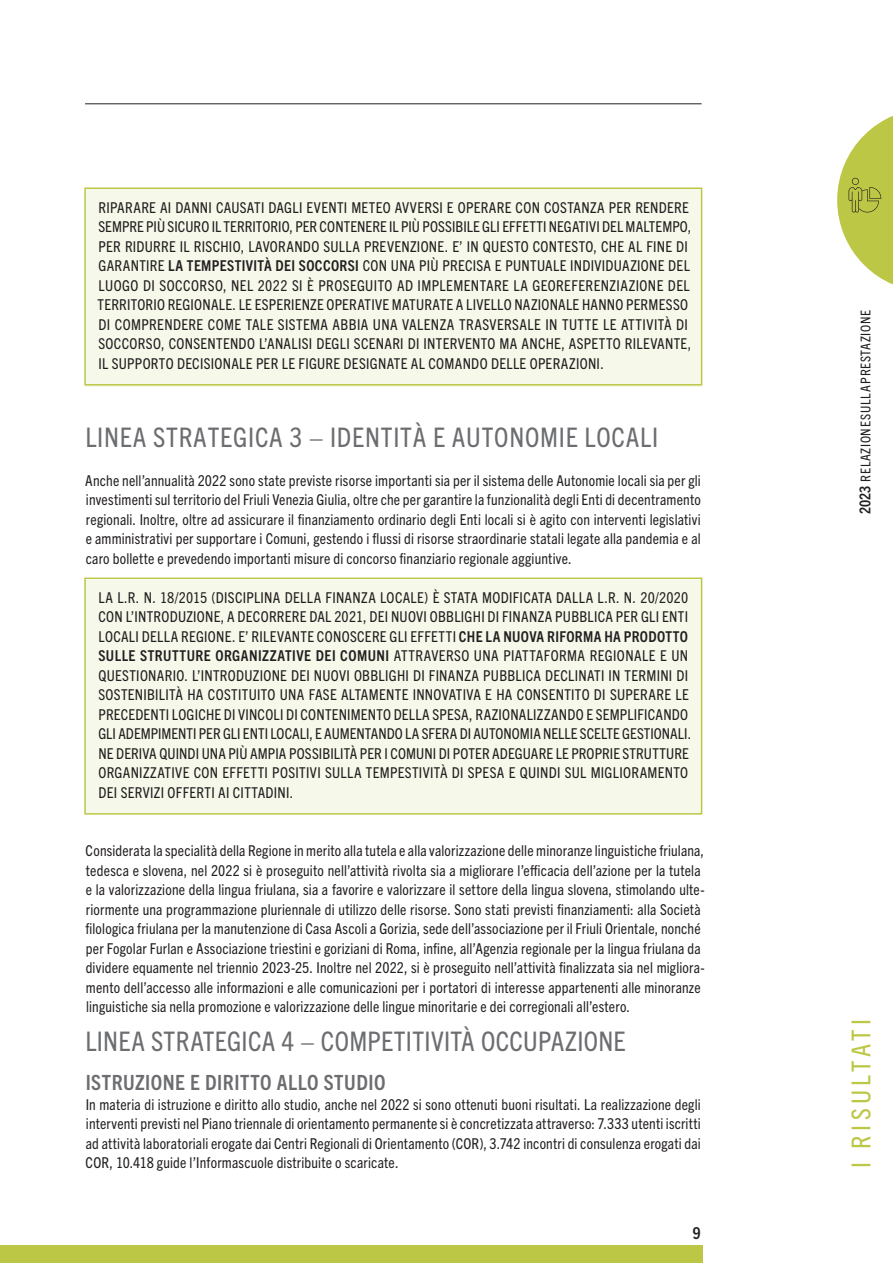
<style>
.page{position:relative;width:893px;height:1263px;background:#fff}
.page>*{position:absolute;margin:0;border:0;box-sizing:border-box;transform-origin:0 0}
.t1{font:condensed 27px "Trade Gothic Next LT Pro";letter-spacing:.03em;color:#6c6d70}
.t2{font:condensed 27px "Trade Gothic Next LT Pro";letter-spacing:.01em;color:#6c6d70}
.t3{font:condensed 26.1px "Trade Gothic Next LT Pro";letter-spacing:.17em;color:#bcc745}
.t4{font:700 condensed 21px "Trade Gothic Next LT Pro";letter-spacing:.025em;color:#6c6d70}
.t5{font:700 condensed 16.5px "Trade Gothic Next LT Pro";color:#231f20}
.t6{font:condensed 15px/19.5px "Trade Gothic Next LT Pro";letter-spacing:.015em;color:#231f20}
.t7{font:condensed 13.5px "Trade Gothic Next LT Pro";letter-spacing:.05em;color:#231f20}
.s1{font-weight:700}
.s2{font-weight:700;font-size:15px}
</style>
<div class="page">
<svg style="left:837px;top:116px;width:56px;height:169px"></svg>
<div style="left:0;top:1245px;width:703px;height:18px;background:#bcc745"></div>
<div style="left:85px;top:581px;width:617px;height:233px;background:#f6f8ea"></div>
<div style="left:84px;top:577px;width:618px;height:238px;border:2px solid #bcc745"></div>
<div style="left:85px;top:190px;width:617px;height:197px;background:#f6f8ea"></div>
<div style="left:84px;top:187px;width:618px;height:199px;border:2px solid #bcc745"></div>
<hr style="left:85px;top:103px;width:617px;height:1px;background:#231f20">
<p class="t6" style="left:98px;top:196px;width:595px">RIPARARE AI DANNI CAUSATI DAGLI EVENTI METEO AVVERSI E OPERARE CON COSTANZA PER RENDERE SEMPRE PIÙ SICURO IL TERRITORIO, PER CONTENERE IL PIÙ POSSIBILE GLI EFFETTI NEGATIVI DEL MALTEMPO, PER RIDURRE IL RISCHIO, LAVORANDO SULLA PREVENZIONE. E’ IN QUESTO CONTESTO, CHE AL FINE DI GARANTIRE <span class="s1">LA TEMPESTIVITÀ DEI SOCCORSI</span> CON UNA PIÙ PRECISA E PUNTUALE INDIVIDUAZIONE DEL LUOGO DI SOCCORSO, NEL 2022 SI È PROSEGUITO AD IMPLEMENTARE LA GEOREFERENZIAZIONE DEL TERRITORIO REGIONALE. LE ESPERIENZE OPERATIVE MATURATE A LIVELLO NAZIONALE HANNO PERMESSO DI COMPRENDERE COME TALE SISTEMA ABBIA UNA VALENZA TRASVERSALE IN TUTTE LE ATTIVITÀ DI SOCCORSO, CONSENTENDO L’ANALISI DEGLI SCENARI DI INTERVENTO MA ANCHE, ASPETTO RILEVANTE, IL SUPPORTO DECISIONALE PER LE FIGURE DESIGNATE AL COMANDO DELLE OPERAZIONI.</p>
<h1 class="t1" style="left:85px;top:418px;width:574px">LINEA STRATEGICA 3 – IDENTITÀ E AUTONOMIE LOCALI</h1>
<p class="t6" style="left:85px;top:469px;width:617px;text-align:justify">Anche nell’annualità 2022 sono state previste risorse importanti sia per il sistema delle Autonomie locali sia per gli investimenti sul territorio del Friuli Venezia Giulia, oltre che per garantire la funzionalità degli Enti di decentramento regionali. Inoltre, oltre ad assicurare il finanziamento ordinario degli Enti locali si è agito con interventi legislativi e amministrativi per supportare i Comuni, gestendo i flussi di risorse straordinarie statali legate alla pandemia e al caro bollette e prevedendo importanti misure di concorso finanziario regionale aggiuntive.</p>
<p class="t6" style="left:98px;top:586px;width:594px">LA L.R. N. 18/2015 (DISCIPLINA DELLA FINANZA LOCALE) È STATA MODIFICATA DALLA L.R. N. 20/2020<br>CON L’INTRODUZIONE, A DECORRERE DAL 2021, DEI NUOVI OBBLIGHI DI FINANZA PUBBLICA PER GLI ENTI LOCALI DELLA REGIONE. E’ RILEVANTE CONOSCERE GLI EFFETTI <span class="s1">CHE LA NUOVA RIFORMA HA PRODOTTO SULLE STRUTTURE ORGANIZZATIVE DEI COMUNI</span> ATTRAVERSO UNA PIATTAFORMA REGIONALE E UN QUESTIONARIO. L’INTRODUZIONE DEI NUOVI OBBLIGHI DI FINANZA PUBBLICA DECLINATI IN TERMINI DI SOSTENIBILITÀ HA COSTITUITO UNA FASE ALTAMENTE INNOVATIVA E HA CONSENTITO DI SUPERARE LE PRECEDENTI LOGICHE DI VINCOLI DI CONTENIMENTO DELLA SPESA, RAZIONALIZZANDO E SEMPLIFICANDO GLI ADEMPIMENTI PER GLI ENTI LOCALI, E AUMENTANDO LA SFERA DI AUTONOMIA NELLE SCELTE GESTIONALI.<br>NE DERIVA QUINDI UNA PIÙ AMPIA POSSIBILITÀ PER I COMUNI DI POTER ADEGUARE LE PROPRIE STRUTTURE ORGANIZZATIVE CON EFFETTI POSITIVI SULLA TEMPESTIVITÀ DI SPESA E QUINDI SUL MIGLIORAMENTO DEI SERVIZI OFFERTI AI CITTADINI.</p>
<p class="t6" style="left:85px;top:840px;width:621px">Considerata la specialità della Regione in merito alla tutela e alla valorizzazione delle minoranze linguistiche friulana, tedesca e slovena, nel 2022 si è proseguito nell’attività rivolta sia a migliorare l’efficacia dell’azione per la tutela e la valorizzazione della lingua friulana, sia a favorire e valorizzare il settore della lingua slovena, stimolando ulte&shy;riormente una programmazione pluriennale di utilizzo delle risorse. Sono stati previsti finanziamenti: alla Società filologica friulana per la manutenzione di Casa Ascoli a Gorizia, sede dell’associazione per il Friuli Orientale, nonché per Fogolar Furlan e Associazione triestini e goriziani di Roma, infine, all’Agenzia regionale per la lingua friulana da dividere equamente nel triennio 2023-25. Inoltre nel 2022, si è proseguito nell’attività finalizzata sia nel migliora&shy;mento dell’accesso alle informazioni e alle comunicazioni per i portatori di interesse appartenenti alle minoranze linguistiche sia nella promozione e valorizzazione delle lingue minoritarie e dei corregionali all’estero.</p>
<h1 class="t2" style="left:85px;top:1023px;width:542px">LINEA STRATEGICA 4 – COMPETITIVITÀ OCCUPAZIONE</h1>
<h3 class="t4" style="left:86px;top:1068px;width:301px">ISTRUZIONE E DIRITTO ALLO STUDIO</h3>
<p class="t6" style="left:86px;top:1093px;width:617px;text-align:justify">In materia di istruzione e diritto allo studio, anche nel 2022 si sono ottenuti buoni risultati. La realizzazione degli interventi previsti nel Piano triennale di orientamento permanente si è concretizzata attraverso: 7.333 utenti iscritti ad attività laboratoriali erogate dai Centri Regionali di Orientamento (COR), 3.742 incontri di consulenza erogati dai COR, 10.418 guide l’Informascuole distribuite o scaricate.</p>
<p class="t5" style="left:693px;top:1221px;width:9px">9</p>
<p class="t7" style="left:856px;top:514px;width:206px;rotate:-90deg"><span class="s2">2023</span> RELAZIONE SULLA PRESTAZIONE</p>
<h2 class="t3" style="left:843px;top:1168px;width:150px;rotate:-90deg">I RISULTATI</h2>
</div>
